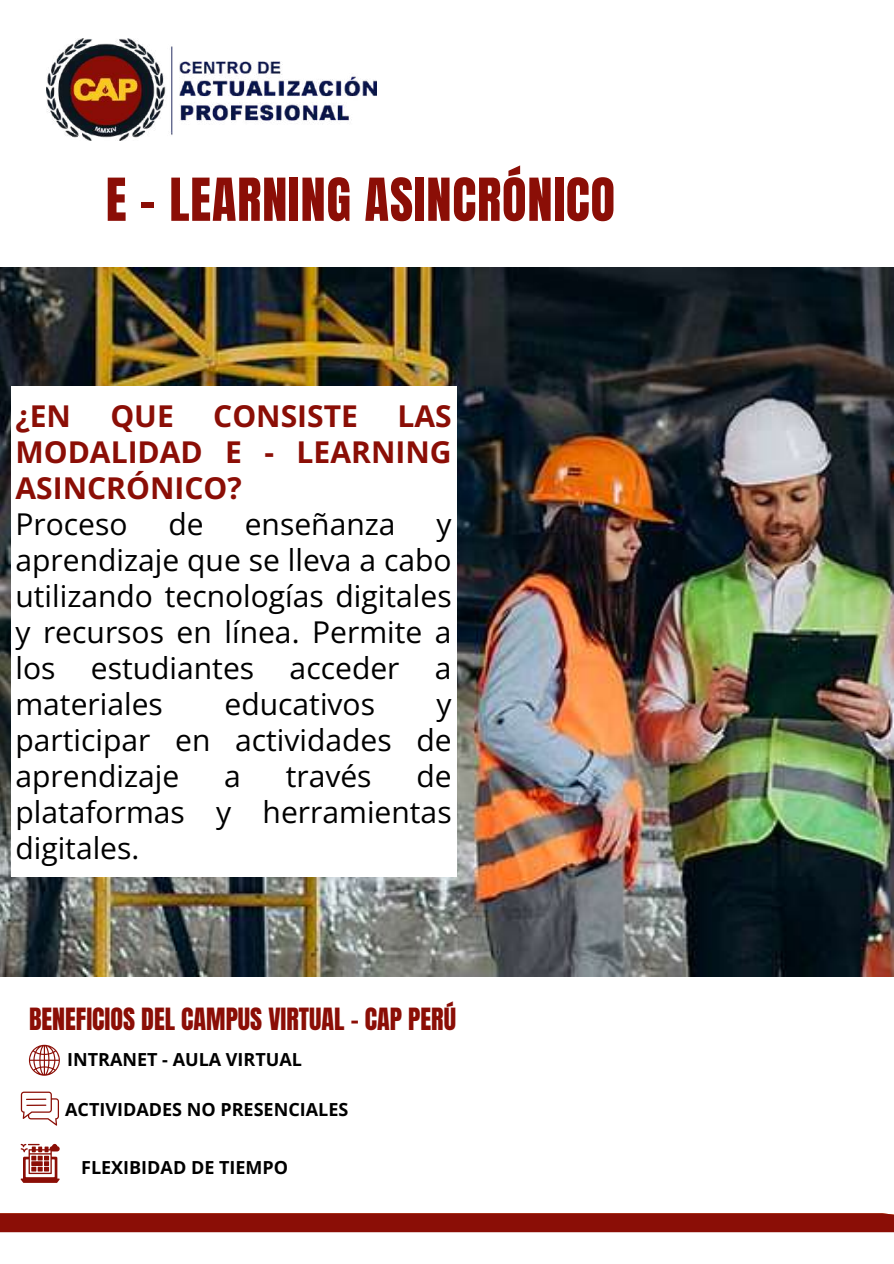
<style>
.page{position:relative;width:894px;height:1264px;background:#fff}
.page>*{position:absolute;margin:0;border:0;box-sizing:border-box;transform-origin:0 0}
.t1{font:50.25px "Anton";letter-spacing:.02em;color:#8b0e06}
.t2{font:30px/36px "Open Sans";color:#000;text-align:justify}
.t3{font:700 30px/36px "Open Sans";color:#8b0e06;text-align:justify}
.t4{font:26.1px "Anton";color:#8b0e06}
.t5{font:700 18px "Open Sans";color:#000}
</style>
<div class="page">
<img style="left:46px;top:38px;width:330px;height:103px">
<div style="left:0;top:1213px;width:893px;height:19px;background:#8b0e06"></div>
<img style="left:0;top:267px;width:893px;height:709px">
<div style="left:11px;top:386px;width:445px;height:490px;background:#fff"></div>
<svg style="left:29px;top:1044px;width:31px;height:31px"></svg>
<svg style="left:21px;top:1091px;width:38px;height:34px"></svg>
<svg style="left:20px;top:1143px;width:40px;height:39px"></svg>
<h1 class="t1" style="left:106px;top:164px;width:510px">E - LEARNING ASINCRÓNICO</h1>
<p class="t3" style="left:15px;top:397px;width:57px">¿EN</p>
<p class="t3" style="left:110px;top:397px;width:65px">QUE</p>
<p class="t3" style="left:213px;top:397px;width:146px">CONSISTE</p>
<p class="t3" style="left:15px;top:397px;width:437px;text-indent:382px">LAS MODALIDAD E - LEARNING ASINCRÓNICO?</p>
<p class="t2" style="left:15px;top:505px;width:114px">Proceso</p>
<p class="t2" style="left:168px;top:505px;width:37px">de</p>
<p class="t2" style="left:245px;top:505px;width:152px">enseñanza</p>
<p class="t2" style="left:15px;top:505px;width:437px;text-indent:421px">y aprendizaje que se lleva a cabo utilizando tecnologías digitales y recursos en línea. Permite a los estudiantes acceder a materiales</p>
<p class="t2" style="left:224px;top:685px;width:152px">educativos</p>
<p class="t2" style="left:15px;top:685px;width:437px;text-indent:421px">y participar en actividades de aprendizaje</p>
<p class="t2" style="left:224px;top:757px;width:18px">a</p>
<p class="t2" style="left:285px;top:757px;width:87px">través</p>
<p class="t2" style="left:15px;top:757px;width:437px;text-indent:401px">de plataformas y herramientas digitales.</p>
<p class="t4" style="left:29px;top:1000px;width:428px">BENEFICIOS DEL CAMPUS VIRTUAL - CAP PERÚ</p>
<p class="t5" style="left:67px;top:1047px;width:236px">INTRANET - AULA VIRTUAL</p>
<p class="t5" style="left:65px;top:1096px;width:284px">ACTIVIDADES NO PRESENCIALES</p>
<p class="t5" style="left:81px;top:1154px;width:208px">FLEXIBIDAD DE TIEMPO</p>
</div>
